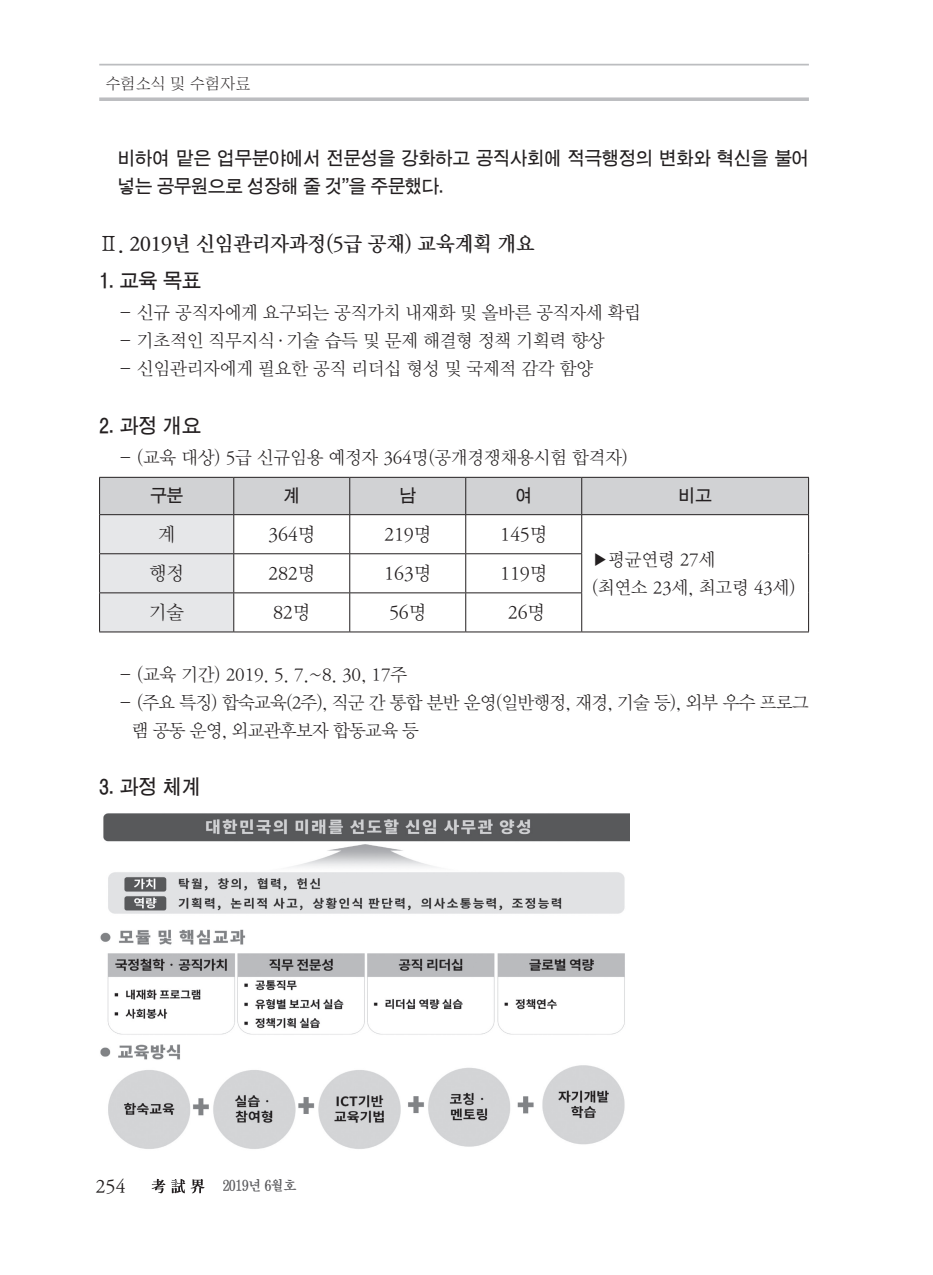
<style>
.page{position:relative;width:933px;height:1275px;background:#fff}
.page>*{position:absolute;margin:0;border:0;box-sizing:border-box;transform-origin:0 0}
.t1{font:21px "DX Nmu Std 40";letter-spacing:-.01em;color:#231f20;scale:.95 1}
.t2{font:20.12px "D Xgo Std 40";letter-spacing:-.01em;color:#231f20;scale:.95 1}
.t3{font:19.25px "DX Nmu Std 20";letter-spacing:-.01em;color:#231f20}
.t4{font:19.25px "DX Nmu Std 30";color:#231f20}
.t5{font:18.38px/28px "DX Nmu Std 20";letter-spacing:-.01em;color:#231f20}
.t6{font:18.38px/28px "DX Nmu Std 20";letter-spacing:-.04em;color:#231f20}
.t7{font:18.38px/28px "D Xgo Std 40";letter-spacing:-.02em;color:#231f20;scale:.95 1}
.t8{font:17.5px "D Xgo Std 40";color:#231f20;scale:.95 1}
.t9{font:15.75px "DX Shnm Std";letter-spacing:-.01em;color:#231f20}
.t10{font:14px "D Xmu Std 40";letter-spacing:-.05em;color:#5a5a5d;scale:.95 1}
</style>
<div class="page">
<svg style="left:99px;top:97px;width:710px;height:4px;background:#c4c4c7"></svg>
<hr style="left:99px;top:64px;width:710px;height:2px;background:#bcbdc0">
<svg style="left:152px;top:1179px;width:13px;height:14px"></svg>
<svg style="left:171px;top:1179px;width:14px;height:14px"></svg>
<svg style="left:191px;top:1179px;width:14px;height:14px"></svg>
<svg style="left:100px;top:478px;width:708px;height:154px"></svg>
<hr style="left:99px;top:478px;width:1px;height:36px;background:#231f20">
<hr style="left:99px;top:477px;width:135px;height:1px;background:#231f20">
<hr style="left:233px;top:478px;width:1px;height:36px;background:#231f20">
<hr style="left:234px;top:477px;width:116px;height:1px;background:#231f20">
<hr style="left:350px;top:477px;width:116px;height:1px;background:#231f20">
<hr style="left:466px;top:477px;width:115px;height:1px;background:#231f20">
<hr style="left:581px;top:477px;width:228px;height:1px;background:#231f20">
<hr style="left:349px;top:478px;width:1px;height:36px;background:#231f20">
<hr style="left:465px;top:478px;width:1px;height:36px;background:#231f20">
<hr style="left:581px;top:478px;width:1px;height:36px;background:#231f20">
<hr style="left:808px;top:478px;width:1px;height:36px;background:#231f20">
<hr style="left:99px;top:515px;width:1px;height:38px;background:#231f20">
<hr style="left:99px;top:514px;width:135px;height:1px;background:#231f20">
<hr style="left:233px;top:515px;width:1px;height:38px;background:#231f20">
<hr style="left:234px;top:514px;width:116px;height:1px;background:#231f20">
<hr style="left:350px;top:514px;width:116px;height:1px;background:#231f20">
<hr style="left:466px;top:514px;width:115px;height:1px;background:#231f20">
<hr style="left:581px;top:514px;width:228px;height:1px;background:#231f20">
<hr style="left:349px;top:515px;width:1px;height:38px;background:#231f20">
<hr style="left:465px;top:515px;width:1px;height:38px;background:#231f20">
<hr style="left:581px;top:515px;width:1px;height:38px;background:#231f20">
<hr style="left:808px;top:515px;width:1px;height:39px;background:#231f20">
<hr style="left:808px;top:554px;width:1px;height:39px;background:#231f20">
<hr style="left:808px;top:593px;width:1px;height:39px;background:#231f20">
<hr style="left:99px;top:554px;width:1px;height:38px;background:#231f20">
<hr style="left:99px;top:553px;width:135px;height:1px;background:#231f20">
<hr style="left:233px;top:554px;width:1px;height:38px;background:#231f20">
<hr style="left:234px;top:553px;width:116px;height:1px;background:#231f20">
<hr style="left:350px;top:553px;width:116px;height:1px;background:#231f20">
<hr style="left:466px;top:553px;width:116px;height:1px;background:#231f20">
<hr style="left:349px;top:554px;width:1px;height:38px;background:#231f20">
<hr style="left:465px;top:554px;width:1px;height:38px;background:#231f20">
<hr style="left:581px;top:554px;width:1px;height:38px;background:#231f20">
<hr style="left:99px;top:593px;width:1px;height:39px;background:#231f20">
<hr style="left:99px;top:592px;width:135px;height:1px;background:#231f20">
<hr style="left:99px;top:632px;width:135px;height:1px;background:#231f20">
<hr style="left:233px;top:593px;width:1px;height:39px;background:#231f20">
<hr style="left:234px;top:592px;width:116px;height:1px;background:#231f20">
<hr style="left:350px;top:592px;width:116px;height:1px;background:#231f20">
<hr style="left:466px;top:592px;width:116px;height:1px;background:#231f20">
<hr style="left:349px;top:593px;width:1px;height:39px;background:#231f20">
<hr style="left:465px;top:593px;width:1px;height:39px;background:#231f20">
<hr style="left:234px;top:632px;width:116px;height:1px;background:#231f20">
<hr style="left:350px;top:632px;width:116px;height:1px;background:#231f20">
<hr style="left:466px;top:632px;width:115px;height:1px;background:#231f20">
<hr style="left:581px;top:593px;width:1px;height:39px;background:#231f20">
<hr style="left:581px;top:632px;width:228px;height:1px;background:#231f20">
<img style="left:100px;top:813px;width:529px;height:336px">
<p class="t9" style="left:105px;top:76px;width:147px">수험소식 및 수험자료</p>
<p class="t7" style="left:118px;top:145px;width:729px">비하여 맡은 업무분야에서 전문성을 강화하고 공직사회에 적극행정의 변화와 혁신을 불어 넣는 공무원으로 성장해 줄 것”을 주문했다.</p>
<p class="t1" style="left:99px;top:233px;width:460px">Ⅱ. 2019년 신임관리자과정(5급 공채) 교육계획 개요</p>
<p class="t2" style="left:99px;top:270px;width:108px">1. 교육 목표</p>
<p class="t5" style="left:119px;top:299px;width:523px">- 신규 공직자에게 요구되는 공직가치 내재화 및 올바른 공직자세 확립</p>
<p class="t5" style="left:119px;top:327px;width:487px">- 기초적인 직무지식·기술 습득 및 문제 해결형 정책 기획력 향상</p>
<p class="t5" style="left:119px;top:355px;width:475px">- 신임관리자에게 필요한 공직 리더십 형성 및 국제적 감각 함양</p>
<p class="t2" style="left:99px;top:415px;width:108px">2. 과정 개요</p>
<p class="t5" style="left:119px;top:444px;width:510px">- (교육 대상) 5급 신규임용 예정자 364명(공개경쟁채용시험 합격자)</p>
<p class="t8" style="left:150px;top:487px;width:36px">구분</p>
<p class="t8" style="left:283px;top:487px;width:19px">계</p>
<p class="t8" style="left:399px;top:487px;width:19px">남</p>
<p class="t8" style="left:515px;top:487px;width:19px">여</p>
<p class="t8" style="left:678px;top:487px;width:36px">비고</p>
<p class="t3" style="left:158px;top:525px;width:19px">계</p>
<p class="t3" style="left:268px;top:525px;width:49px">364명</p>
<p class="t3" style="left:384px;top:525px;width:49px">219명</p>
<p class="t3" style="left:500px;top:525px;width:49px">145명</p>
<p class="t5" style="left:591px;top:546px;width:205px">▶평균연령 27세<br>(최연소 23세, 최고령 43세)</p>
<p class="t3" style="left:149px;top:564px;width:36px">행정</p>
<p class="t3" style="left:268px;top:564px;width:49px">282명</p>
<p class="t3" style="left:384px;top:564px;width:49px">163명</p>
<p class="t3" style="left:500px;top:564px;width:49px">119명</p>
<p class="t3" style="left:149px;top:603px;width:36px">기술</p>
<p class="t3" style="left:273px;top:603px;width:39px">82명</p>
<p class="t3" style="left:389px;top:603px;width:39px">56명</p>
<p class="t3" style="left:508px;top:603px;width:39px">26명</p>
<p class="t5" style="left:119px;top:661px;width:289px">- (교육 기간) 2019. 5. 7.~8. 30, 17주</p>
<p class="t6" style="left:132px;top:689px;width:678px;text-indent:-13px">- (주요 특징) 합숙교육(2주), 직군 간 통합 분반 운영(일반행정, 재경, 기술 등), 외부 우수 프로그 램 공동 운영, 외교관후보자 합동교육 등</p>
<p class="t2" style="left:99px;top:777px;width:108px">3. 과정 체계</p>
<p class="t4" style="left:95px;top:1177px;width:31px">254</p>
<p class="t10" style="left:222px;top:1179px;width:80px">2019년 6월호</p>
</div>
